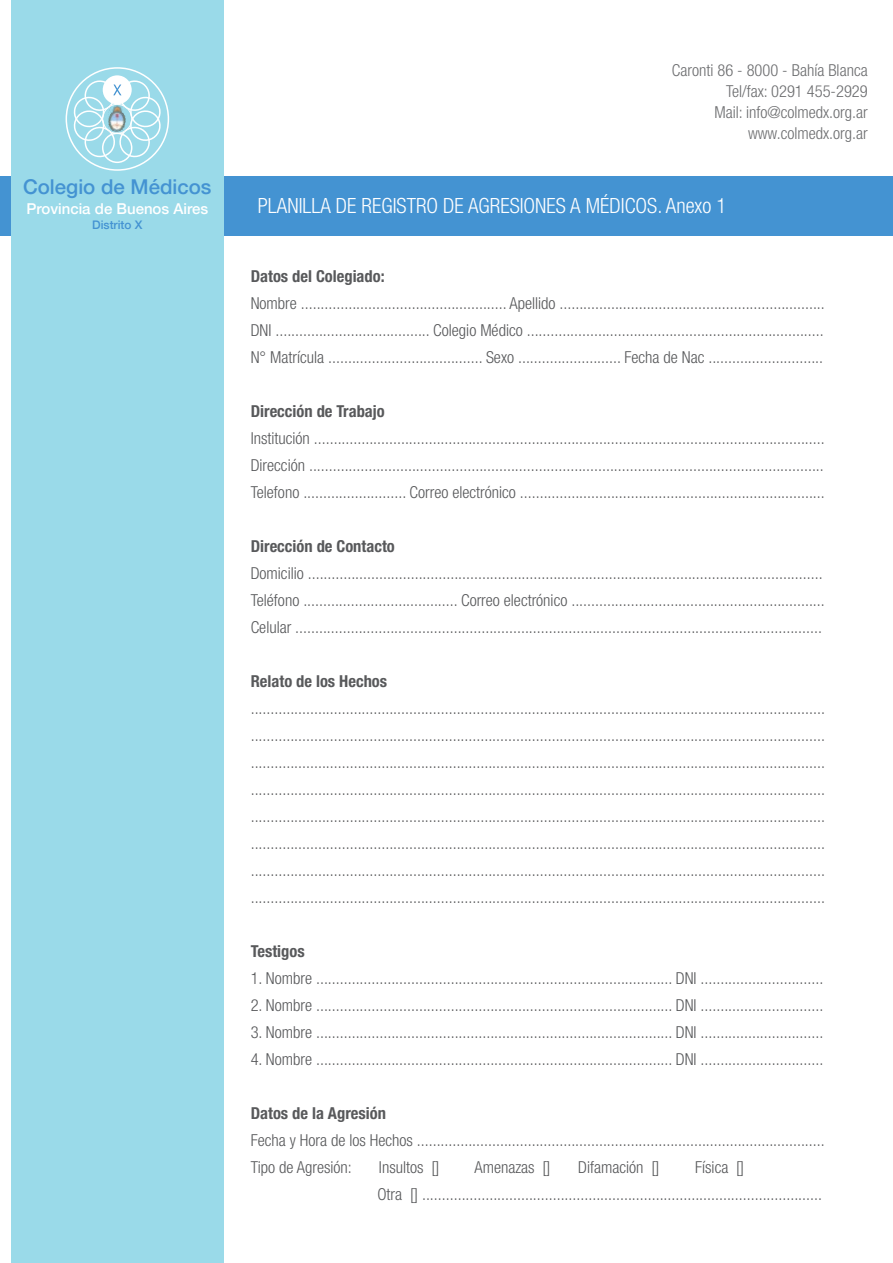
<style>
.page{position:relative;width:893px;height:1263px;background:#fff}
.page>*{position:absolute;margin:0;border:0;box-sizing:border-box;transform-origin:0 0}
.t1{font:300 condensed 21px "Helvetica Neue LT Pro";color:#fff}
.t2{font:500 20.4px "Helvetica 65";color:#4493d2}
.t3{font:300 condensed 16.5px/27px "Helvetica Neue LT Pro";color:#58595b;text-align:justify}
.t4{font:700 condensed 16.5px "Helvetica Neue LT Pro";color:#58595b}
.t5{font:300 condensed 16.5px/21px "Helvetica Neue LT Pro";color:#6d6e70;text-align:right}
.t6{font:500 15px "Helvetica 65";color:#fff}
.t7{font:500 11.85px "Helvetica 65";color:#4493d2}
</style>
<div class="page">
<div style="left:0;top:176px;width:893px;height:60px;background:#4493d2"></div>
<div style="left:11px;top:0;width:213px;height:1263px;background:#9adae9"></div>
<div style="left:102px;top:133px;width:30px;height:30px;border:2px solid #fff;border-radius:50%"></div>
<svg style="left:103px;top:75px;width:29px;height:29px"></svg>
<svg style="left:71px;top:78px;width:92px;height:81px"></svg>
<img style="left:108px;top:106px;width:18px;height:26px">
<div style="left:66px;top:67px;width:103px;height:104px;border:2px solid #fff;border-radius:50%"></div>
<p class="t2" style="left:23px;top:174px;width:190px">Colegio de Médicos</p>
<p class="t6" style="left:26px;top:199px;width:183px">Provincia de Buenos Aires</p>
<p class="t7" style="left:92px;top:218px;width:52px">Distrito X</p>
<p class="t5" style="left:672px;top:59px;width:197px">Caronti 86 - 8000 - Bahía Blanca<br>Tel/fax: 0291 455-2929<br>Mail: info@colmedx.org.ar www.colmedx.org.ar</p>
<p class="t1" style="left:258px;top:194px;width:470px">PLANILLA DE REGISTRO DE AGRESIONES A MÉDICOS. Anexo 1</p>
<p class="t4" style="left:251px;top:266px;width:135px">Datos del Colegiado:</p>
<p class="t3" style="left:251px;top:290px;width:576px">Nombre .................................................... Apellido ...................................................................<br>DNI ....................................... Colegio Médico ...........................................................................<br>N° Matrícula ....................................... Sexo .......................... Fecha de Nac .............................</p>
<p class="t4" style="left:251px;top:401px;width:135px">Dirección de Trabajo</p>
<p class="t3" style="left:251px;top:425px;width:576px">Institución .................................................................................................................................<br>Dirección ..................................................................................................................................<br>Telefono .......................... Correo electrónico .............................................................................</p>
<p class="t4" style="left:251px;top:536px;width:146px">Dirección de Contacto</p>
<p class="t3" style="left:251px;top:560px;width:576px;text-align:left">Domicilio ..................................................................................................................................<br>Teléfono ....................................... Correo electrónico ................................................................<br>Celular .....................................................................................................................................</p>
<p class="t4" style="left:251px;top:671px;width:138px">Relato de los Hechos</p>
<p class="t3" style="left:251px;top:695px;width:576px">................................................................................................................................................. ................................................................................................................................................. ................................................................................................................................................. ................................................................................................................................................. ................................................................................................................................................. ................................................................................................................................................. ................................................................................................................................................. .................................................................................................................................................</p>
<p class="t4" style="left:251px;top:941px;width:56px">Testigos</p>
<p class="t3" style="left:251px;top:965px;width:574px">1. Nombre .......................................................................................... DNI ...............................</p>
<p class="t3" style="left:251px;top:992px;width:574px">2. Nombre .......................................................................................... DNI ...............................</p>
<p class="t3" style="left:251px;top:1019px;width:574px">3. Nombre .......................................................................................... DNI ...............................</p>
<p class="t3" style="left:251px;top:1046px;width:574px">4. Nombre .......................................................................................... DNI ...............................</p>
<p class="t4" style="left:251px;top:1103px;width:137px">Datos de la Agresión</p>
<p class="t3" style="left:251px;top:1127px;width:576px">Fecha y Hora de los Hechos .......................................................................................................<br>Tipo de Agresión:</p>
<p class="t3" style="left:377px;top:1154px;width:446px;text-indent:318px">Física []<br>Otra [] .....................................................................................................</p>
<p class="t3" style="left:379px;top:1154px;width:62px">Insultos []</p>
<p class="t3" style="left:474px;top:1154px;width:78px">Amenazas []</p>
<p class="t3" style="left:578px;top:1154px;width:83px">Difamación []</p>
</div>
